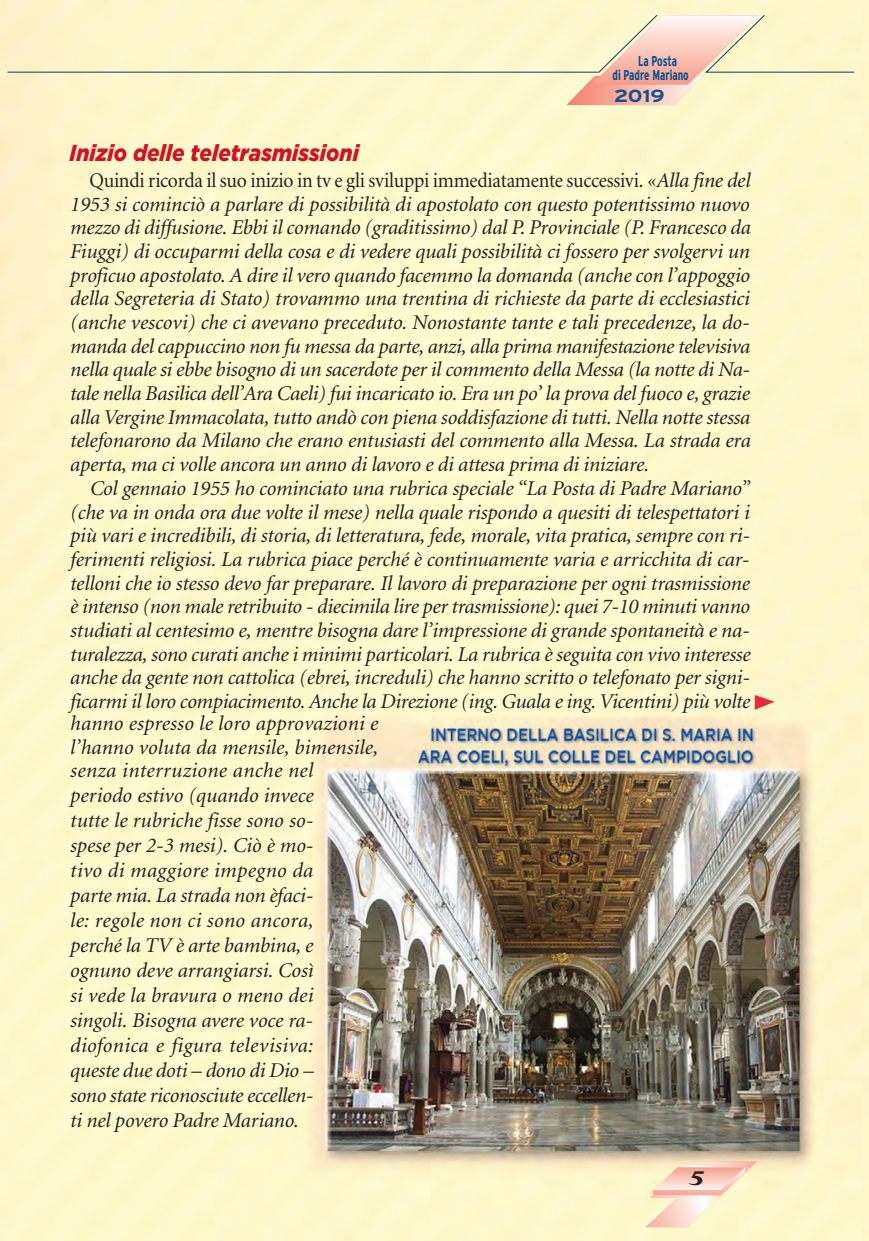
<style>
.page{position:relative;width:869px;height:1241px;background:#fff}
.page>*{position:absolute;margin:0;border:0;box-sizing:border-box;transform-origin:0 0}
.t1{font:italic 900 23.1px "Gotham";color:#cd1527;scale:.9 1}
.t2{font:italic 21px/23.6px "Minion";letter-spacing:-.01em;color:#231f20;text-align:justify}
.t3{font:italic 700 19.25px "Daily News";color:#231f20;scale:1.36 1}
.t4{font:700 17.5px "Interstate";color:#16518b;scale:1.23 1}
.t5{font:700 condensed 14.35px/13.5px "Interstate";color:#004f8f;scale:.83 1}
.s1{font-style:normal}
</style>
<div class="page">
<img style="left:0;top:0;width:868px;height:1240px">
<svg style="left:645px;top:1161px;width:111px;height:65px;background:#fbe1c6"></svg>
<svg style="left:7px;top:14px;width:847px;height:91px;background:#f9eec7"></svg>
<svg style="left:754px;top:694px;width:20px;height:15px"></svg>
<p class="t5" style="left:612px;top:54px;width:93px;text-indent:26px">La Posta di Padre Mariano</p>
<p class="t4" style="left:613px;top:86px;width:43px">2019</p>
<p class="t1" style="left:69px;top:139px;width:323px">Inizio delle teletrasmissioni</p>
<p class="t2" style="left:69px;top:170px;width:682px;text-indent:20px"><span class="s1">Quindi ricorda il suo inizio in tv e gli sviluppi immediatamente successivi.</span> «Alla fine del 1953 si cominciò a parlare di possibilità di apostolato con questo potentissimo nuovo mezzo di diffusione. Ebbi il comando (graditissimo) dal P. Provinciale (P. Francesco da Fiuggi) di occuparmi della cosa e di vedere quali possibilità ci fossero per svolgervi un proficuo apostolato. A dire il vero quando facemmo la domanda (anche con l’appoggio della Segreteria di Stato) trovammo una trentina di richieste da parte di ecclesiastici (anche vescovi) che ci avevano preceduto. Nonostante tante e tali precedenze, la do&shy;manda del cappuccino non fu messa da parte, anzi, alla prima manifestazione televisiva nella quale si ebbe bisogno di un sacerdote per il commento della Messa (la notte di Na&shy;tale nella Basilica dell’Ara Caeli) fui incaricato io. Era un po’ la prova del fuoco e, grazie alla Vergine Immacolata, tutto andò con piena soddisfazione di tutti. Nella notte stessa telefonarono da Milano che erano entusiasti del commento alla Messa. La strada era aperta, ma ci volle ancora un anno di lavoro e di attesa prima di iniziare.</p>
<p class="t2" style="left:69px;top:478px;width:681px;text-indent:20px">Col gennaio 1955 ho cominciato una rubrica speciale “La Posta di Padre Mariano” (che va in onda ora due volte il mese) nella quale rispondo a quesiti di telespettatori i più vari e incredibili, di storia, di letteratura, fede, morale, vita pratica, sempre con ri&shy;ferimenti religiosi. La rubrica piace perché è continuamente varia e arricchita di car&shy;telloni che io stesso devo far preparare. Il lavoro di preparazione per ogni trasmissione è intenso (non male retribuito - diecimila lire per trasmissione): quei 7-10 minuti vanno studiati al centesimo e, mentre bisogna dare l’impressione di grande spontaneità e na&shy;turalezza, sono curati anche i minimi particolari. La rubrica è seguita con vivo interesse anche da gente non cattolica (ebrei, increduli) che hanno scritto o telefonato per signi&shy;ficarmi il loro compiacimento. Anche la Direzione (ing. Guala e ing. Vicentini) più volte</p>
<p class="t2" style="left:69px;top:713px;width:309px;line-height:23.1px">hanno espresso le loro approvazioni e l’hanno voluta da mensile, bimensile, senza interruzione anche nel</p>
<p class="t2" style="left:69px;top:784px;width:245px;line-height:25px">periodo estivo (quando invece tutte le rubriche fisse sono so&shy;spese per 2-3 mesi). Ciò è mo&shy;tivo di maggiore impegno da parte mia. La strada non èfaci&shy;le: regole non ci sono ancora, perché la TV è arte bambina, e ognuno deve arrangiarsi. Così si vede la bravura o meno dei singoli. Bisogna avere voce ra&shy;diofonica e figura televisiva: queste due doti – dono di Dio – sono state riconosciute eccellen&shy;ti nel povero Padre Mariano.</p>
<p class="t3" style="left:687px;top:1171px;width:14px">5</p>
</div>
